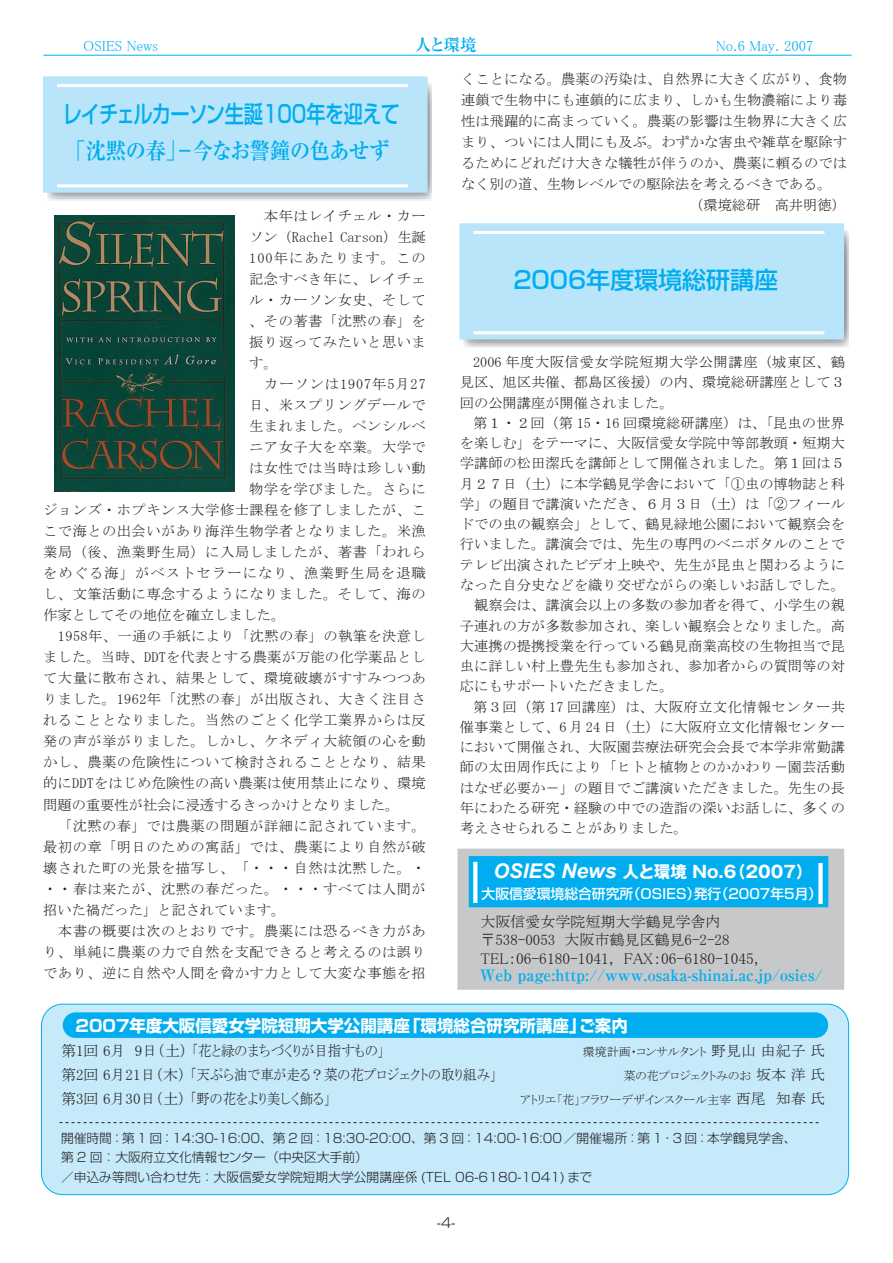
<style>
.page{position:relative;width:893px;height:1263px;background:#fff}
.page>*{position:absolute;margin:0;border:0;box-sizing:border-box;transform-origin:0 0}
.t1{font:500 24px "Shin Go Pro";letter-spacing:-.05em;color:#00aeef;scale:.8 1}
.t2{font:500 24px "Shin Go Pro";color:#00aeef}
.t3{font:700 22.5px "Ryumin Pro";letter-spacing:-.02em;color:#00aeef;scale:.9 1}
.t4{font:700 16.65px "Gothic MB101 Pro";color:#fff}
.t5{font:700 16.5px "Shin Go Pro";color:#fff}
.t6{font:700 16.5px "Ryumin Pro";color:#00aeef}
.t7{font:700 15.75px "Ryumin Pro";color:#00aeef}
.t8{font:15.45px "MS P Mincho";color:#231f20}
.t9{font:15px/24px "MS P Mincho";color:#231f20}
.t10{font:14.7px "MS P Mincho";color:#00aeef}
.t11{font:14.25px/20.2px "MS Mincho";letter-spacing:.015em;color:#231f20;text-align:justify}
.t12{font:14.25px "MS Mincho";letter-spacing:.035em;color:#231f20}
.t13{font:14.25px "MS Mincho";letter-spacing:.075em;color:#231f20}
.t14{font:14.25px "MS Mincho";letter-spacing:.065em;color:#231f20}
.t15{font:500 13.8px "Shin Go Pro";color:#fff}
.t16{font:300 13.5px "Shin Go Pro";color:#231f20}
.t17{font:300 12.75px/19.5px "Shin Go Pro";color:#231f20}
.t18{font:12px/24px "MS P Mincho";color:#231f20;text-align:right}
.s1{font-family:"Arial";font-style:italic;font-size:20.25px}
.s2{font-size:15px}
</style>
<div class="page">
<div style="left:458px;top:849px;width:386px;height:141px;background:#c7c8ca"></div>
<div style="left:469px;top:856px;width:359px;height:51px;background:#00aeef"></div>
<svg style="left:473px;top:862px;width:4px;height:41px"></svg>
<div style="left:818px;top:863px;width:5px;height:41px;background:#fff"></div>
<svg style="left:43px;top:54px;width:809px;height:2px;background:#7fd5f6"></svg>
<div style="left:41px;top:1003px;width:808px;height:192px;background:#c6eafa"></div>
<svg style="left:63px;top:1012px;width:765px;height:26px;background:#04afef"></svg>
<svg style="left:59px;top:1122px;width:761px;height:1px"></svg>
<img style="left:47px;top:83px;width:385px;height:117px">
<svg style="left:43px;top:76px;width:385px;height:117px;background:#bce6fa"></svg>
<img style="left:463px;top:230px;width:385px;height:117px">
<svg style="left:459px;top:223px;width:385px;height:117px;background:#bde6f9"></svg>
<img style="left:54px;top:215px;width:181px;height:277px">
<p class="t10" style="left:83px;top:38px;width:77px">OSIES News</p>
<p class="t6" style="left:415px;top:32px;width:63px">人と環境</p>
<p class="t10" style="left:716px;top:38px;width:99px">No.6 May. 2007</p>
<h1 class="t1" style="left:63px;top:94px;width:423px">レイチェルカーソン生誕１００年を迎えて</h1>
<h2 class="t3" style="left:65px;top:133px;width:362px">「沈黙の春」－今なお警鐘の色あせず</h2>
<p class="t12" style="left:249px;top:209px;width:178px">　本年はレイチェル・カー</p>
<p class="t11" style="left:249px;top:227px;width:178px">ソン（Rachel Carson）生誕</p>
<p class="t13" style="left:249px;top:251px;width:178px">100年にあたります。この</p>
<p class="t12" style="left:249px;top:272px;width:178px">記念すべき年に、レイチェ</p>
<p class="t12" style="left:249px;top:293px;width:178px">ル・カーソン女史、そして</p>
<p class="t12" style="left:249px;top:314px;width:178px">、その著書「沈黙の春」を</p>
<p class="t12" style="left:249px;top:335px;width:178px">振り返ってみたいと思いま</p>
<p class="t11" style="left:249px;top:353px;width:30px">す。</p>
<p class="t14" style="left:249px;top:377px;width:178px">　カーソンは1907年5月27</p>
<p class="t12" style="left:249px;top:398px;width:178px">日、米スプリングデールで</p>
<p class="t12" style="left:249px;top:419px;width:178px">生まれました。ペンシルベ</p>
<p class="t12" style="left:249px;top:440px;width:178px">ニア女子大を卒業。大学で</p>
<p class="t12" style="left:249px;top:461px;width:178px">は女性では当時は珍しい動</p>
<p class="t12" style="left:249px;top:482px;width:178px">物学を学びました。さらに</p>
<p class="t12" style="left:43px;top:503px;width:384px">ジョンズ・ホプキンス大学修士課程を修了しましたが、こ</p>
<p class="t12" style="left:43px;top:524px;width:384px">こで海との出会いがあり海洋生物学者となりました。米漁</p>
<p class="t12" style="left:43px;top:545px;width:384px">業局（後、漁業野生局）に入局しましたが、著書「われら</p>
<p class="t13" style="left:43px;top:566px;width:384px">をめぐる海」がベストセラーになり、漁業野生局を退職</p>
<p class="t12" style="left:43px;top:587px;width:384px">し、文筆活動に専念するようになりました。そして、海の</p>
<p class="t11" style="left:43px;top:605px;width:244px">作家としてその地位を確立しました。</p>
<p class="t11" style="left:43px;top:626px;width:384px">　1958年、一通の手紙により「沈黙の春」の執筆を決意し</p>
<p class="t11" style="left:43px;top:647px;width:384px">ました。当時、DDTを代表とする農薬が万能の化学薬品とし</p>
<p class="t12" style="left:43px;top:671px;width:384px">て大量に散布され、結果として、環境破壊がすすみつつあ</p>
<p class="t11" style="left:43px;top:689px;width:384px">りました。1962年「沈黙の春」が出版され、大きく注目さ</p>
<p class="t12" style="left:43px;top:713px;width:384px">れることとなりました。当然のごとく化学工業界からは反</p>
<p class="t12" style="left:43px;top:734px;width:384px">発の声が挙がりました。しかし、ケネディ大統領の心を動</p>
<p class="t12" style="left:43px;top:755px;width:384px">かし、農薬の危険性について検討されることとなり、結果</p>
<p class="t11" style="left:43px;top:773px;width:384px">的にDDTをはじめ危険性の高い農薬は使用禁止になり、環境</p>
<p class="t11" style="left:43px;top:794px;width:358px">問題の重要性が社会に浸透するきっかけとなりました。</p>
<p class="t12" style="left:43px;top:818px;width:384px">　「沈黙の春」では農薬の問題が詳細に記されています。</p>
<p class="t12" style="left:43px;top:839px;width:384px">最初の章「明日のための寓話」では、農薬により自然が破</p>
<p class="t12" style="left:43px;top:860px;width:384px">壊された町の光景を描写し、「・・・自然は沈黙した。・</p>
<p class="t12" style="left:43px;top:881px;width:384px">・・春は来たが、沈黙の春だった。・・・すべては人間が</p>
<p class="t11" style="left:43px;top:899px;width:244px">招いた禍だった」と記されています。</p>
<p class="t12" style="left:43px;top:923px;width:384px">　本書の概要は次のとおりです。農薬には恐るべき力があ</p>
<p class="t12" style="left:43px;top:944px;width:384px">り、単純に農薬の力で自然を支配できると考えるのは誤り</p>
<p class="t12" style="left:43px;top:965px;width:384px">であり、逆に自然や人間を脅かす力として大変な事態を招</p>
<p class="t11" style="left:461px;top:68px;width:387px;line-height:21px">くことになる。農薬の汚染は、自然界に大きく広がり、食物連鎖で生物中にも連鎖的に広まり、しかも生物濃縮により毒性は飛躍的に高まっていく。農薬の影響は生物界に大きく広まり、ついには人間にも及ぶ。わずかな害虫や雑草を駆除するためにどれだけ大きな犠牲が伴うのか、農薬に頼るのではなく別の道、生物レベルでの駆除法を考えるべきである。</p>
<h1 class="t2" style="left:513px;top:260px;width:266px">2006年度環境総研講座</h1>
<p class="t11" style="left:459px;top:352px;width:388px;text-align:left">　2006 年度大阪信愛女学院短期大学公開講座（城東区、鶴見区、旭区共催、都島区後援）の内、環境総研講座として３回の公開講座が開催されました。<br>　第１・２回（第 15・16 回環境総研講座）は、「昆虫の世界を楽しむ」をテーマに、大阪信愛女学院中等部教頭・短期大学講師の松田潔氏を講師として開催されました。第１回は５月２７日（土）に本学鶴見学舎において「①虫の博物誌と科学」の題目で講演いただき、６月３日（土）は「②フィールドでの虫の観察会」として、鶴見緑地公園において観察会を行いました。講演会では、先生の専門のベニボタルのことでテレビ出演されたビデオ上映や、先生が昆虫と関わるようになった自分史などを織り交ぜながらの楽しいお話しでした。　観察会は、講演会以上の多数の参加者を得て、小学生の親子連れの方が多数参加され、楽しい観察会となりました。高大連携の提携授業を行っている鶴見商業高校の生物担当で昆虫に詳しい村上豊先生も参加され、参加者からの質問等の対応にもサポートいただきました。<br>　第３回（第 17 回講座）は、大阪府立文化情報センター共催事業として、6 月 24 日（土）に大阪府立文化情報センターにおいて開催され、大阪園芸療法研究会会長で本学非常勤講師の太田周作氏により「ヒトと植物とのかかわり－園芸活動はなぜ必要か－」の題目でご講演いただきました。先生の長年にわたる研究・経験の中での造詣の深いお話しに、多くの考えさせられることがありました。</p>
<p class="t4" style="left:493px;top:858px;width:321px"><span class="s1">OSIES News</span> 人と環境 No.6（2007）</p>
<p class="t15" style="left:482px;top:882px;width:342px">大阪信愛環境総合研究所（OSIES）発行（2007年5月）</p>
<p class="t9" style="left:480px;top:913px;width:251px;line-height:18px">大阪信愛女学院短期大学鶴見学舎内〒538-0053 大阪市鶴見区鶴見6-2-28</p>
<p class="t8" style="left:480px;top:951px;width:285px">TEL：06-6180-1041， FAX：06-6180-1045，</p>
<p class="t7" style="left:480px;top:962px;width:344px">Web page:http://www.osaka-shinai.ac.jp/osies/</p>
<p class="t5" style="left:76px;top:1013px;width:554px">2007年度大阪信愛女学院短期大学公開講座「環境総合研究所講座」ご案内</p>
<p class="t18" style="left:520px;top:1039px;width:307px">環境計画・コンサルタント <span class="s2">野見山 由紀子 氏<br></span>菜の花プロジェクトみのお <span class="s2">坂本 洋 氏<br></span>アトリエ「花」フラワーデザインスクール主宰 <span class="s2">西尾　知春 氏</span></p>
<p class="t9" style="left:61px;top:1039px;width:437px">第1回 6月 9日（土） 「花と緑のまちづくりが目指すもの」　<br>第2回 6月21日（木） 「天ぷら油で車が走る？菜の花プロジェクトの取り組み」第3回 6月30日（土） 「野の花をより美しく飾る」</p>
<p class="t17" style="left:61px;top:1126px;width:737px">開催時間：第 1 回：14:30-16:00、第 2 回：18:30-20:00、第 3 回：14:00-16:00／開催場所：第 1・3 回：本学鶴見学舎、第 2 回：大阪府立文化情報センター（中央区大手前）<br>／申込み等問い合わせ先：大阪信愛女学院短期大学公開講座係 (TEL 06-6180-1041) まで</p>
<p class="t16" style="left:437px;top:1211px;width:20px">-4-</p>
</div>
